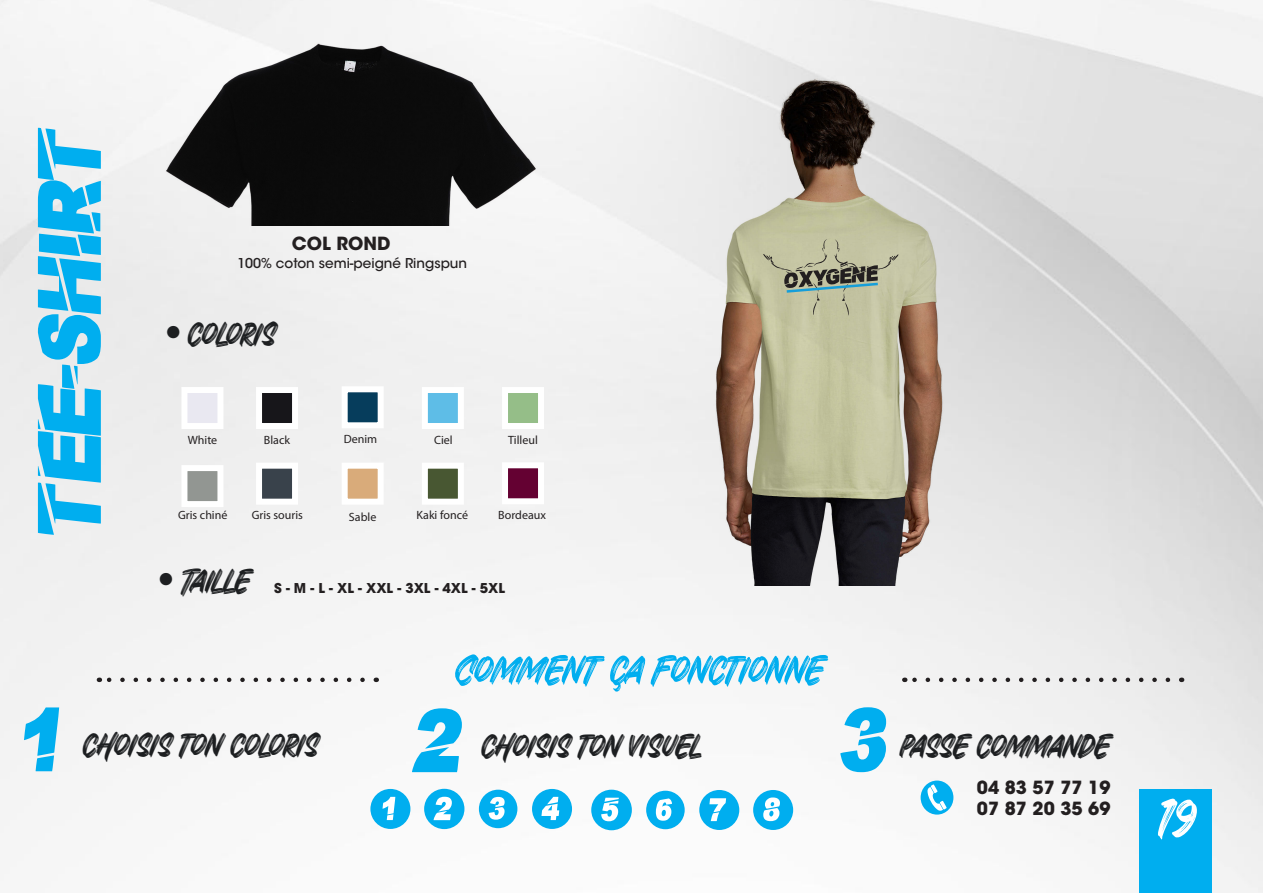
<style>
.page{position:relative;width:1263px;height:893px;background:#fff}
.page>*{position:absolute;margin:0;border:0;box-sizing:border-box;transform-origin:0 0}
.t1{font:90px "Payb Ack";color:#00aeef}
.t2{font:72px "Black Ravens";color:#fff}
.t3{font:54px "Black Ravens";letter-spacing:-.03em;color:#00aeef}
.t4{font:45px "Black Ravens";letter-spacing:-.01em;color:#1d1f21}
.t5{font:700 18px/21.6px "ITC Avant Garde Std";color:#231f20}
.t6{font:500 13.5px "ITC Avant Garde Std";color:#231f20}
.t7{font:700 13.5px "ITC Avant Garde Std";color:#231f20}
.t8{font:12px "Myriad Pro";color:#231f20}
.s1{font-family:"ITC Avant Garde Std";font-weight:600}
.s2{font-family:"Payb Ack";font-size:90px;color:#00aeef}
</style>
<div class="page">
<img style="left:0;top:0;width:1263px;height:893px">
<div style="left:1140px;top:789px;width:72px;height:104px;background:#00aeef"></div>
<img style="left:158px;top:38px;width:380px;height:187px">
<svg style="left:911px;top:678px;width:257px;height:4px"></svg>
<svg style="left:99px;top:678px;width:264px;height:4px"></svg>
<svg style="left:920px;top:780px;width:33px;height:35px"></svg>
<svg style="left:927px;top:784px;width:20px;height:27px"></svg>
<div style="left:370px;top:789px;width:40px;height:40px;background:#00aeef;border-radius:50%"></div>
<svg style="left:382px;top:797px;width:13px;height:23px"></svg>
<div style="left:424px;top:789px;width:40px;height:40px;background:#00aeef;border-radius:50%"></div>
<svg style="left:433px;top:797px;width:19px;height:23px"></svg>
<div style="left:479px;top:790px;width:38px;height:38px;background:#00aeef;border-radius:50%"></div>
<svg style="left:489px;top:797px;width:16px;height:23px"></svg>
<div style="left:532px;top:789px;width:40px;height:40px;background:#00aeef;border-radius:50%"></div>
<svg style="left:541px;top:797px;width:18px;height:23px"></svg>
<div style="left:591px;top:790px;width:41px;height:40px;background:#00aeef;border-radius:50%"></div>
<svg style="left:601px;top:798px;width:18px;height:23px"></svg>
<div style="left:646px;top:791px;width:39px;height:38px;background:#00aeef;border-radius:50%"></div>
<svg style="left:656px;top:798px;width:16px;height:23px"></svg>
<div style="left:699px;top:790px;width:40px;height:40px;background:#00aeef;border-radius:50%"></div>
<svg style="left:709px;top:798px;width:17px;height:23px"></svg>
<div style="left:753px;top:790px;width:40px;height:40px;background:#00aeef;border-radius:50%"></div>
<svg style="left:763px;top:797px;width:17px;height:24px"></svg>
<div style="left:181px;top:387px;width:42px;height:42px;background:#e9e8f1;border:6px solid #fff"></div>
<div style="left:342px;top:386px;width:42px;height:42px;background:#063d5c;border:6px solid #fff"></div>
<div style="left:256px;top:387px;width:42px;height:42px;background:#17161a;border:6px solid #fff"></div>
<div style="left:422px;top:387px;width:42px;height:42px;background:#5ebde7;border:6px solid #fff"></div>
<div style="left:502px;top:387px;width:42px;height:42px;background:#95be88;border:6px solid #fff"></div>
<div style="left:502px;top:462px;width:42px;height:42px;background:#640132;border:6px solid #fff"></div>
<div style="left:422px;top:463px;width:42px;height:42px;background:#485732;border:6px solid #fff"></div>
<div style="left:256px;top:463px;width:42px;height:42px;background:#39424b;border:6px solid #fff"></div>
<div style="left:342px;top:463px;width:42px;height:42px;background:#d9ab7a;border:6px solid #fff"></div>
<div style="left:181px;top:465px;width:42px;height:42px;background:#929692;border:6px solid #fff"></div>
<img style="left:603px;top:60px;width:456px;height:525px">
<svg style="left:763px;top:239px;width:135px;height:77px;background:#aeb194"></svg>
<h1 class="t1" style="left:26px;top:535px;width:408px;rotate:-90deg">tee-shirt</h1>
<h3 class="t5" style="left:292px;top:233px;width:100px">COL ROND</h3>
<p class="t6" style="left:237px;top:255px;width:231px">100% coton semi-peigné Ringspun</p>
<h3 class="t4" style="left:159px;top:307px;width:119px"><span class="s1">•</span>coloris</h3>
<p class="t8" style="left:188px;top:432px;width:31px">White</p>
<p class="t8" style="left:264px;top:432px;width:28px">Black</p>
<p class="t8" style="left:344px;top:431px;width:35px">Denim</p>
<p class="t8" style="left:434px;top:432px;width:20px">Ciel</p>
<p class="t8" style="left:508px;top:432px;width:31px">Tilleul</p>
<p class="t8" style="left:178px;top:508px;width:51px">Gris chiné</p>
<p class="t8" style="left:252px;top:508px;width:53px">Gris souris</p>
<p class="t8" style="left:349px;top:510px;width:29px">Sable</p>
<p class="t8" style="left:416px;top:508px;width:53px">Kaki foncé</p>
<p class="t8" style="left:498px;top:507px;width:49px">Bordeaux</p>
<h3 class="t4" style="left:152px;top:554px;width:102px"><span class="s1">•</span>Taille</h3>
<p class="t7" style="left:274px;top:579px;width:232px">S - M - L - XL - XXL - 3XL - 4XL - 5XL</p>
<h3 class="t3" style="left:455px;top:638px;width:372px">Comment ça fonctionne</h3>
<h3 class="t4" style="left:24px;top:718px;width:296px"><span class="s2">1</span> choisis ton coloris</h3>
<h1 class="t1" style="left:412px;top:697px;width:52px">2</h1>
<h3 class="t4" style="left:840px;top:719px;width:272px"><span class="s2">3</span> passe commande</h3>
<h3 class="t5" style="left:977px;top:776px;width:135px">04 83 57 77 19<br>07 87 20 35 69</h3>
<h3 class="t4" style="left:482px;top:719px;width:219px">choisis ton visuel</h3>
<h2 class="t2" style="left:1158px;top:776px;width:37px">19</h2>
</div>
